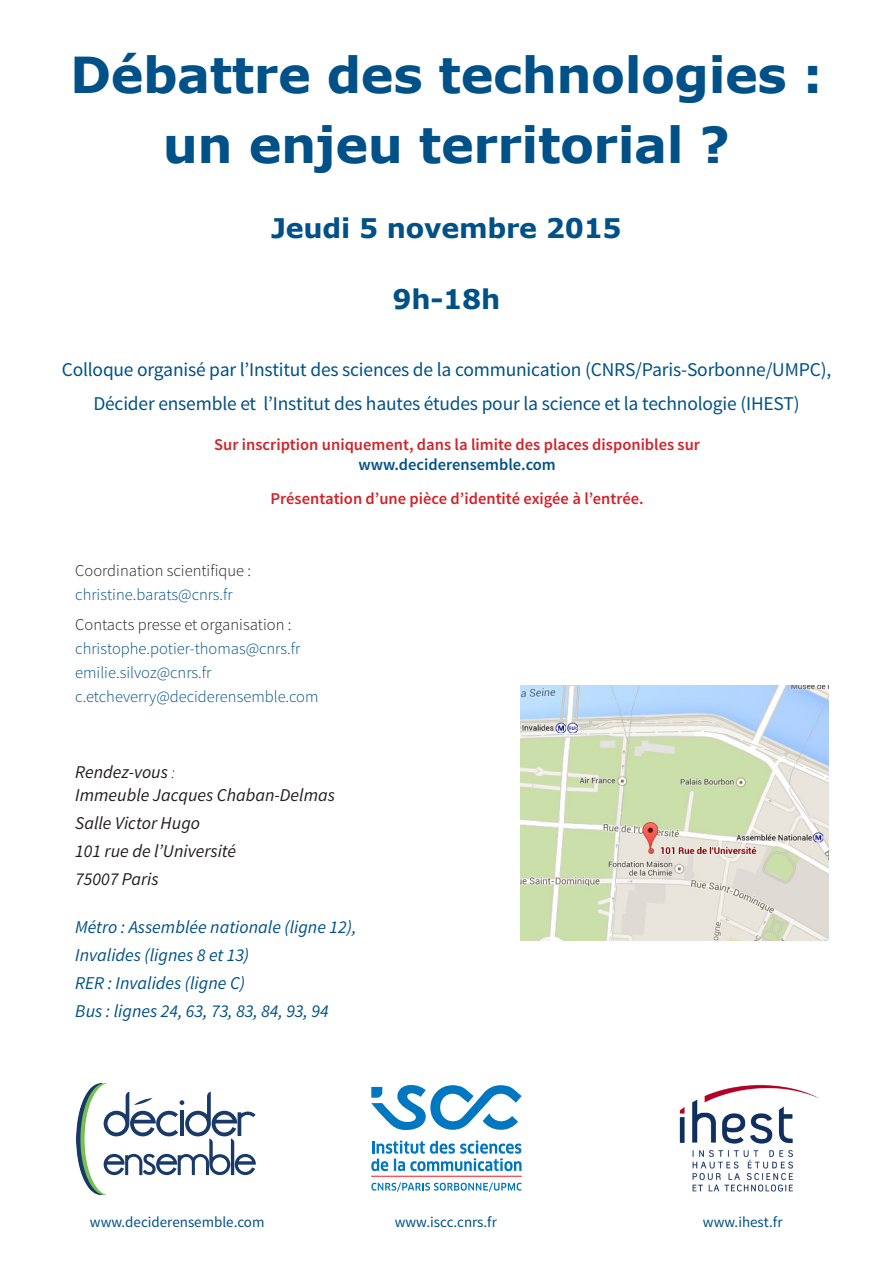
<style>
.page{position:relative;width:893px;height:1263px;background:#fff}
.page>*{position:absolute;margin:0;border:0;box-sizing:border-box;transform-origin:0 0}
.titres_tr{font:700 49.5px/70.5px "Verdana";letter-spacing:-.01em;color:#005187;text-align:center}
.titres_tr-2{font:700 27px "Verdana";letter-spacing:-.01em;color:#005187}
.titres_tr-3{font:19.5px "Source Sans Pro";letter-spacing:-.01em;color:#005187}
.modération{font:italic 18px "Source Sans Pro";color:#005187}
.modération-2{font:italic 18px "Source Sans Pro";color:#231f20}
.t1{font:600 16.5px/19.5px "Source Sans Pro";color:#d1232a;text-align:center}
.t2{font:300 16.5px/24px "Source Sans Pro";color:#005187}
.t3{font:300 16.5px/24px "Source Sans Pro";color:#231f20}
.modération-3{font:15px "Source Sans Pro";color:#005187}
.s1{color:#005187}
.s2{color:#231f20}
.s3{font-weight:300;font-size:16.5px}
</style>
<div class="page">
<img style="left:520px;top:685px;width:308px;height:255px">
<svg style="left:371px;top:1140px;width:151px;height:31px"></svg>
<svg style="left:371px;top:1182px;width:151px;height:10px"></svg>
<hr style="left:371px;top:1176px;width:151px;height:1px;background:#ee1d23">
<svg style="left:371px;top:1085px;width:151px;height:45px"></svg>
<img style="left:679px;top:1084px;width:140px;height:108px">
<img style="left:77px;top:1084px;width:169px;height:110px">
<svg style="left:104px;top:1091px;width:152px;height:84px"></svg>
<p class="titres_tr" style="left:70px;top:38px;width:754px">Débattre des technologies : un enjeu territorial ?</p>
<p class="titres_tr-2" style="left:271px;top:211px;width:352px">Jeudi 5 novembre 2015</p>
<p class="titres_tr-2" style="left:393px;top:282px;width:109px">9h-18h</p>
<p class="titres_tr-3" style="left:62px;top:357px;width:771px">Colloque organisé par l’Institut des sciences de la communication (CNRS/Paris-Sorbonne/UMPC),</p>
<p class="titres_tr-3" style="left:93px;top:391px;width:708px">Décider ensemble et l’Institut des hautes études pour la science et la technologie (IHEST)</p>
<p class="t1" style="left:214px;top:435px;width:487px">Sur inscription uniquement, dans la limite des places disponibles sur <span class="s1">www.deciderensemble.com</span></p>
<p class="t1" style="left:270px;top:489px;width:375px">Présentation d’une pièce d’identité exigée à l’entrée.</p>
<p class="t3" style="left:75px;top:559px;width:177px">Coordination scientifique : <span class="s1">christine.barats@cnrs.fr</span></p>
<p class="t2" style="left:75px;top:613px;width:226px"><span class="s2">Contacts presse et organisation : </span>christophe.potier-thomas@cnrs.fr emilie.silvoz@cnrs.fr</p>
<p class="t2" style="left:75px;top:685px;width:245px">c.etcheverry@deciderensemble.com</p>
<p class="modération-2" style="left:75px;top:760px;width:101px">Rendez-vous <span class="s3">:</span></p>
<p class="modération-2" style="left:75px;top:784px;width:261px">Immeuble Jacques Chaban-Delmas</p>
<p class="modération-2" style="left:75px;top:812px;width:126px">Salle Victor Hugo</p>
<p class="modération-2" style="left:75px;top:840px;width:163px">101 rue de l’Université</p>
<p class="modération-2" style="left:75px;top:868px;width:85px">75007 Paris</p>
<p class="modération" style="left:75px;top:916px;width:283px">Métro : Assemblée nationale (ligne 12),</p>
<p class="modération" style="left:75px;top:944px;width:175px">Invalides (lignes 8 et 13)</p>
<p class="modération" style="left:75px;top:972px;width:171px">RER : Invalides (ligne C)</p>
<p class="modération" style="left:75px;top:1000px;width:255px">Bus : lignes 24, 63, 73, 83, 84, 93, 94</p>
<p class="modération-3" style="left:90px;top:1212px;width:176px">www.deciderensemble.com</p>
<p class="modération-3" style="left:395px;top:1212px;width:104px">www.iscc.cnrs.fr</p>
<p class="modération-3" style="left:703px;top:1212px;width:81px">www.ihest.fr</p>
</div>
